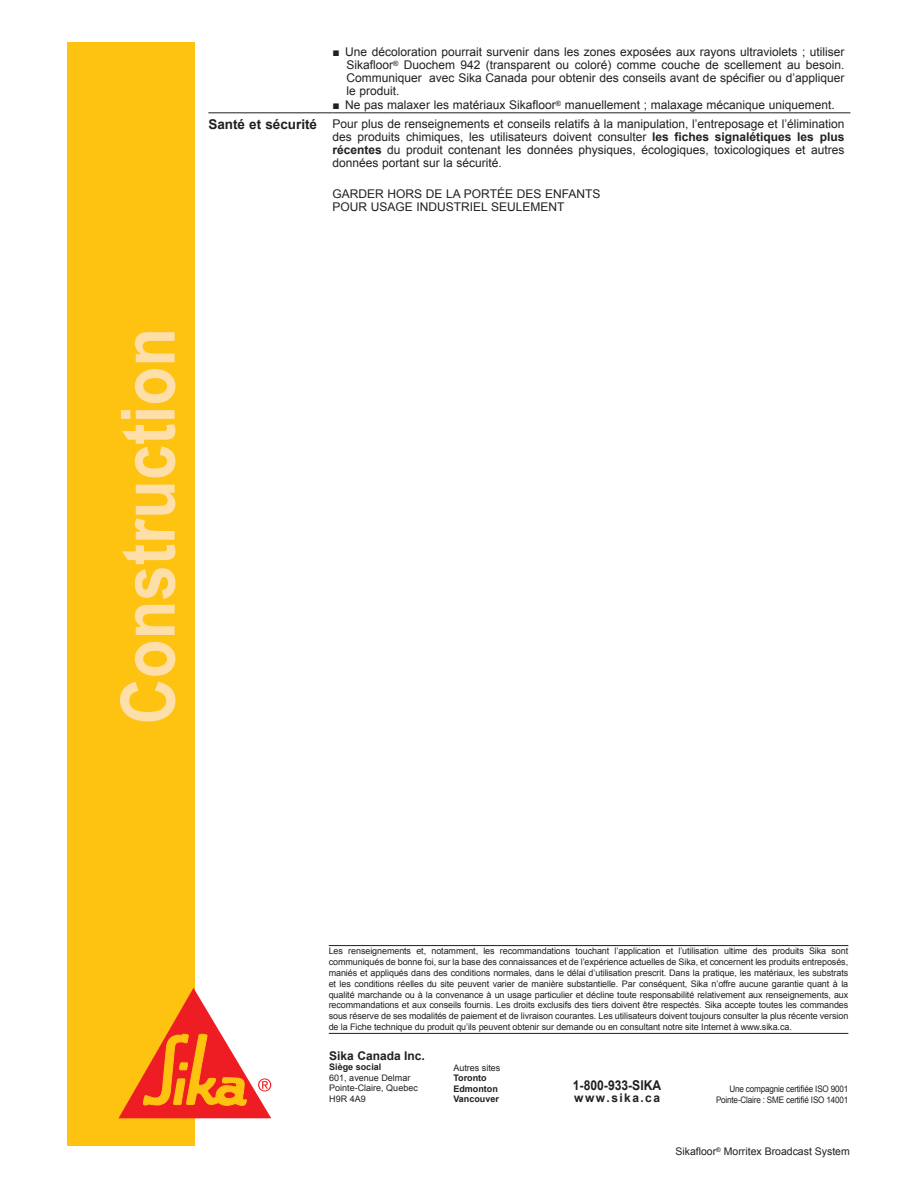
<style>
.page{position:relative;width:918px;height:1188px;background:#fff}
.page>*{position:absolute;margin:0;border:0;box-sizing:border-box;transform-origin:0 0}
.t1{font:700 75px "Arial";color:#fedfaa;scale:.85 1}
.t2{font:700 13.5px "Arial";color:#231f20;scale:.9 1}
.t3{font:700 12.15px "Arial";color:#231f20}
.t4{font:12px/13.2px "Arial";color:#231f20;text-align:justify}
.t5{font:700 12px "Arial";color:#231f20}
.t6{font:700 12px "Arial";letter-spacing:.12em;color:#231f20}
.t7{font:10.5px "Arial";color:#231f20}
.t8{font:9px/10.8px "Arial";letter-spacing:-.01em;color:#231f20;text-align:justify}
.t9{font:9px/10.5px "Arial";letter-spacing:-.01em;color:#231f20;text-align:right;scale:.9 1}
.t10{font:700 9px/10.5px "Arial";color:#231f20}
.s1{font-weight:700;font-size:13.5px}
.s2{font-weight:700}
</style>
<div class="page">
<div style="left:68px;top:43px;width:127px;height:1103px;background:#fec210"></div>
<svg style="left:119px;top:988px;width:152px;height:130px"></svg>
<hr style="left:329px;top:945px;width:519px;height:1px;background:#231f20">
<hr style="left:329px;top:1033px;width:519px;height:1px;background:#231f20">
<hr style="left:208px;top:113px;width:125px;height:1px;background:#231f20">
<hr style="left:333px;top:113px;width:517px;height:1px;background:#231f20">
<p class="t4" style="left:346px;top:45px;width:500px;text-indent:-14px">■ Une décoloration pourrait survenir dans les zones exposées aux rayons ultraviolets ; utiliser Sikafloor<sup>®</sup> Duochem 942 (transparent ou coloré) comme couche de scellement au besoin.<br>Communiquer avec Sika Canada pour obtenir des conseils avant de spécifier ou d’appliquer le produit.</p>
<h3 class="t4" style="left:208px;top:95px;width:638px;line-height:19px;text-indent:124px">■ Ne pas malaxer les matériaux Sikafloor<sup>®</sup> manuellement ; malaxage mécanique uniquement.<br><span class="s1">Santé et sécurité</span> Pour plus de renseignements et conseils relatifs à la manipulation, l’entreposage et l’élimination</h3>
<h3 class="t4" style="left:333px;top:130px;width:513px">des produits chimiques, les utilisateurs doivent consulter <span class="s2">les fiches signalétiques les plus récentes</span> du produit contenant les données physiques, écologiques, toxicologiques et autres données portant sur la sécurité.</h3>
<h3 class="t4" style="left:333px;top:187px;width:269px">GARDER HORS DE LA PORTÉE DES ENFANTS<br>POUR USAGE INDUSTRIEL SEULEMENT</h3>
<h1 class="t1" style="left:98px;top:724px;width:468px;rotate:-90deg">Construction</h1>
<p class="t8" style="left:329px;top:946px;width:521px">Les renseignements et, notamment, les recommandations touchant l’application et l’utilisation ultime des produits Sika sont communiqués de bonne foi, sur la base des connaissances et de l’expérience actuelles de Sika, et concernent les produits entreposés, maniés et appliqués dans des conditions normales, dans le délai d’utilisation prescrit. Dans la pratique, les matériaux, les substrats et les conditions réelles du site peuvent varier de manière substantielle. Par conséquent, Sika n’offre aucune garantie quant à la qualité marchande ou à la convenance à un usage particulier et décline toute responsabilité relativement aux renseignements, aux recommandations et aux conseils fournis. Les droits exclusifs des tiers doivent être respectés. Sika accepte toutes les commandes sous réserve de ses modalités de paiement et de livraison courantes. Les utilisateurs doivent toujours consulter la plus récente version de la Fiche technique du produit qu’ils peuvent obtenir sur demande ou en consultant notre site Internet à www.sika.ca.</p>
<h3 class="t5" style="left:329px;top:1047px;width:97px">Sika Canada Inc.</h3>
<p class="t10" style="left:329px;top:1062px;width:54px">Siège social</p>
<p class="t8" style="left:329px;top:1072px;width:90px;text-align:left">601, avenue Delmar<br>Pointe-Claire, Quebec<br>H9R 4A9</p>
<p class="t8" style="left:453px;top:1062px;width:49px">Autres sites</p>
<p class="t10" style="left:453px;top:1073px;width:47px">Toronto<br>Edmonton<br>Vancouver</p>
<h2 class="t2" style="left:573px;top:1077px;width:100px">1-800-933-SIKA</h2>
<h3 class="t6" style="left:574px;top:1090px;width:87px">www.sika.ca</h3>
<p class="t9" style="left:716px;top:1084px;width:149px">Une compagnie certifiée ISO 9001<br>Pointe-Claire : SME certifié ISO 14001</p>
<p class="t7" style="left:675px;top:1144px;width:176px">Sikafloor<sup>®</sup> Morritex Broadcast System</p>
<h3 class="t3" style="left:552px;top:1150px;width:259px">09 67 00 Revêtements de sols fluides</h3>
</div>
